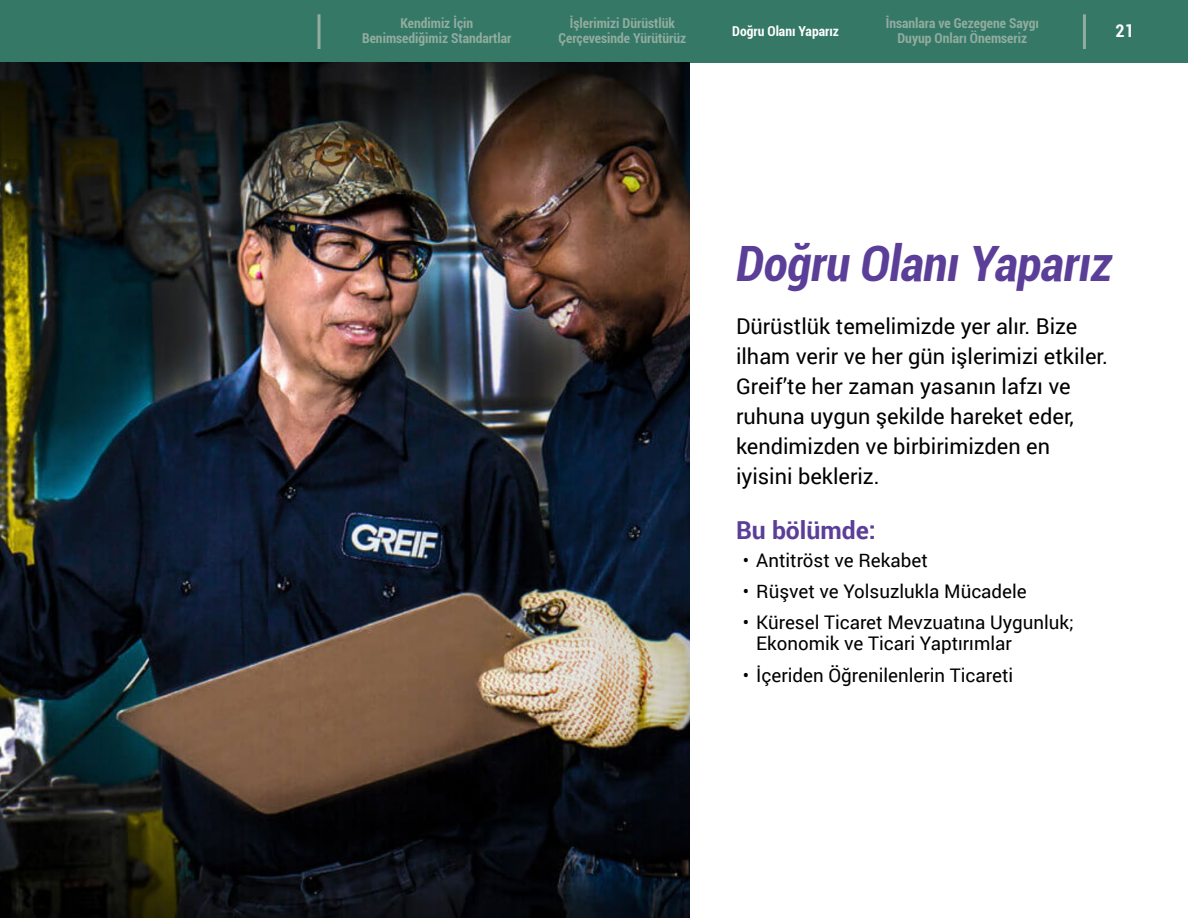
<style>
.page{position:relative;width:1188px;height:918px;background:#fff}
.page>*{position:absolute;margin:0;border:0;box-sizing:border-box;transform-origin:0 0}
.t1{font:italic 700 condensed 48.75px "Roboto";letter-spacing:-.005em;color:#5b3e98}
.t2{font:700 24.75px "Roboto";color:#5b3e98}
.t3{font:21.75px/30px "Roboto";color:#000}
.t4{font:18.75px/21px "Roboto";color:#000}
.t5{font:700 condensed 17.4px "Roboto";color:#fff}
.t6{font:700 condensed 13.65px/15px "Roboto";color:#92aca1;text-align:center}
.t7{font:700 condensed 13.65px "Roboto";color:#fff}
</style>
<div class="page">
<div style="left:0;top:0;width:1188px;height:63px;background:#347865"></div>
<hr style="left:318px;top:14px;width:3px;height:35px;background:#92aca1">
<hr style="left:1083px;top:14px;width:3px;height:35px;background:#92aca1">
<img style="left:0;top:63px;width:689px;height:855px">
<p class="t6" style="left:362px;top:15px;width:151px">Kendimiz İçin<br>Benimsediğimiz Standartlar</p>
<p class="t6" style="left:559px;top:15px;width:129px">İşlerimizi Dürüstlük<br>Çerçevesinde Yürütürüz</p>
<p class="t7" style="left:732px;top:21px;width:108px">Doğru Olanı Yaparız</p>
<p class="t6" style="left:886px;top:15px;width:155px">İnsanlara ve Gezegene Saygı<br>Duyup Onları Önemseriz</p>
<p class="t5" style="left:1116px;top:19px;width:20px">21</p>
<h1 class="t1" style="left:736px;top:229px;width:378px">Doğru Olanı Yaparız</h1>
<p class="t3" style="left:736px;top:311px;width:373px">Dürüstlük temelimizde yer alır. Bize ilham verir ve her gün işlerimizi etkiler.<br>Greif’te her zaman yasanın lafzı ve ruhuna uygun şekilde hareket eder, kendimizden ve birbirimizden en iyisini bekleriz.</p>
<p class="t2" style="left:736px;top:513px;width:141px">Bu bölümde:</p>
<p class="t4" style="left:743px;top:549px;width:187px">• Antitröst ve Rekabet</p>
<p class="t4" style="left:743px;top:580px;width:286px">• Rüşvet ve Yolsuzlukla Mücadele</p>
<p class="t4" style="left:756px;top:612px;width:319px;text-indent:-14px">• Küresel Ticaret Mevzuatına Uygunluk;<br>Ekonomik ve Ticari Yaptırımlar</p>
<p class="t4" style="left:743px;top:664px;width:272px">• İçeriden Öğrenilenlerin Ticareti</p>
</div>
